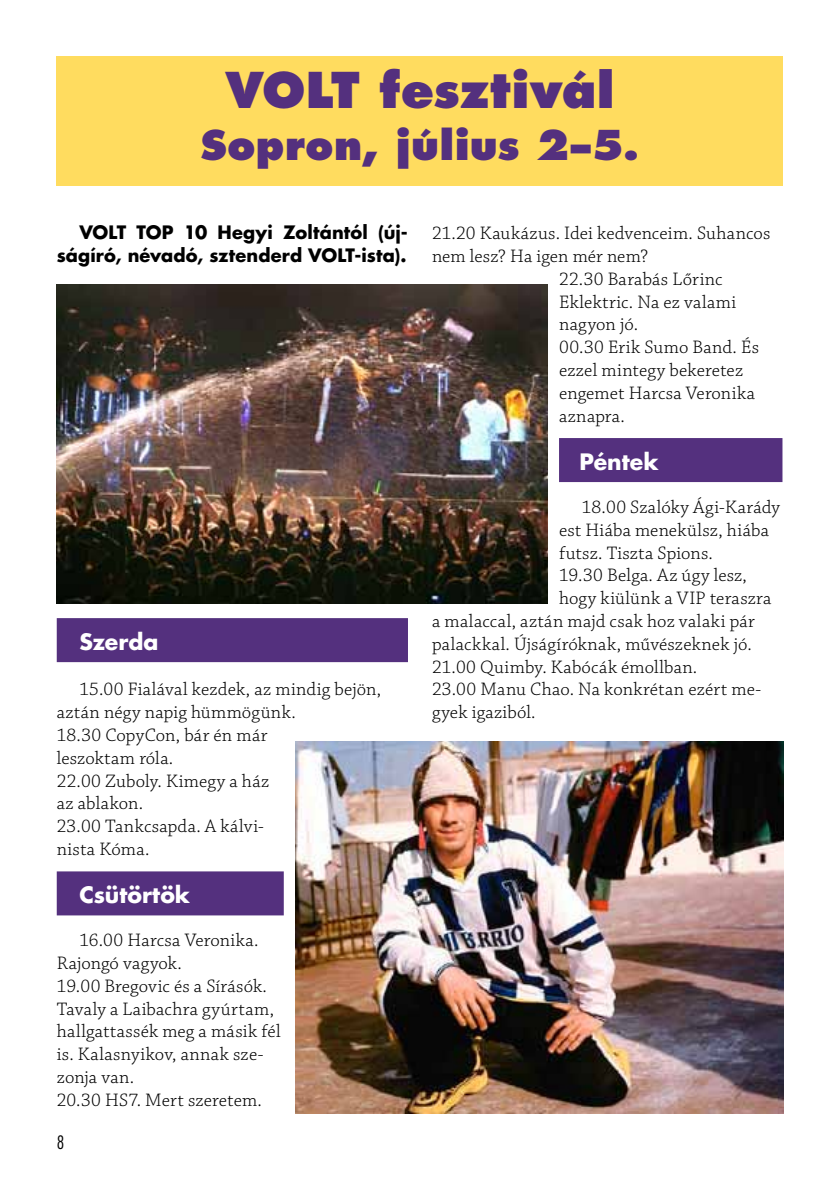
<style>
.page{position:relative;width:840px;height:1191px;background:#fff}
.page>*{position:absolute;margin:0;border:0;box-sizing:border-box;transform-origin:0 0}
.t1{font:800 48px "Futura Std";color:#54307e}
.t2{font:800 40px "Futura Std";letter-spacing:.005em;color:#54307e}
.t3{font:700 22px "Futura Std";color:#fff}
.t4{font:300 19px/22.8px "Chaparral Pro";letter-spacing:.01em;color:#000}
.t5{font:700 18px/22.8px "Futura Std";letter-spacing:.005em;color:#000;text-align:right}
.t6{font:300 condensed 18px "Futura Std";color:#000}
</style>
<div class="page">
<div style="left:57px;top:618px;width:351px;height:44px;background:#54307e"></div>
<div style="left:57px;top:871px;width:226px;height:44px;background:#54307e"></div>
<div style="left:558px;top:438px;width:224px;height:44px;background:#54307e"></div>
<div style="left:57px;top:57px;width:725px;height:129px;background:#ffdc5f"></div>
<img style="left:57px;top:285px;width:490px;height:318px">
<img style="left:295px;top:741px;width:487px;height:372px">
<h1 class="t1" style="left:225px;top:58px;width:391px">VOLT fesztivál</h1>
<h2 class="t2" style="left:200px;top:118px;width:440px">Sopron, július 2–5.</h2>
<p class="t5" style="left:57px;top:220px;width:352px">VOLT TOP 10 Hegyi Zoltántól (új&shy;ságíró, névadó, sztenderd VOLT-ista).</p>
<p class="t3" style="left:79px;top:625px;width:81px">Szerda</p>
<p class="t4" style="left:57px;top:679px;width:326px;text-indent:23px">15.00 Fialával kezdek, az mindig bejön, aztán négy napig hümmögünk.<br>18.30 CopyCon, bár én már<br>leszoktam róla.<br>22.00 Zuboly. Kimegy a ház<br>az ablakon.<br>23.00 Tankcsapda. A kálvi-<br>nista Kóma.</p>
<p class="t3" style="left:79px;top:879px;width:112px">Csütörtök</p>
<p class="t4" style="left:57px;top:929px;width:225px;text-indent:23px">16.00 Harcsa Veronika.<br>Rajongó vagyok.<br>19.00 Bregovic és a Sírásók.<br>Tavaly a Laibachra gyúrtam, hallgattassék meg a másik fél is. Kalasnyikov, annak sze&shy;zonja van.<br>20.30 HS7. Mert szeretem.</p>
<p class="t6" style="left:57px;top:1130px;width:9px">8</p>
<p class="t4" style="left:432px;top:223px;width:340px">21.20 Kaukázus. Idei kedvenceim. Suhancos</p>
<p class="t4" style="left:432px;top:245px;width:217px">nem lesz? Ha igen mér nem?</p>
<p class="t4" style="left:558px;top:268px;width:165px">22.30 Barabás Lőrinc</p>
<p class="t4" style="left:558px;top:291px;width:179px">Eklektric. Na ez valami</p>
<p class="t4" style="left:558px;top:314px;width:81px">nagyon jó.</p>
<p class="t4" style="left:558px;top:337px;width:201px">00.30 Erik Sumo Band. És</p>
<p class="t4" style="left:558px;top:359px;width:185px">ezzel mintegy bekeretez</p>
<p class="t4" style="left:558px;top:382px;width:197px">engemet Harcsa Veronika</p>
<p class="t4" style="left:558px;top:405px;width:67px">aznapra.</p>
<p class="t3" style="left:579px;top:445px;width:80px">Péntek</p>
<p class="t4" style="left:581px;top:496px;width:200px">18.00 Szalóky Ági-Karády</p>
<p class="t4" style="left:558px;top:519px;width:211px">est Hiába menekülsz, hiába</p>
<p class="t4" style="left:558px;top:542px;width:155px">futsz. Tiszta Spions.</p>
<p class="t4" style="left:558px;top:565px;width:189px">19.30 Belga. Az úgy lesz,</p>
<p class="t4" style="left:558px;top:587px;width:214px">hogy kiülünk a VIP teraszra</p>
<p class="t4" style="left:432px;top:610px;width:324px">a malaccal, aztán majd csak hoz valaki pár</p>
<p class="t4" style="left:432px;top:633px;width:321px">palackkal. Újságíróknak, művészeknek jó.</p>
<p class="t4" style="left:432px;top:656px;width:267px">21.00 Quimby. Kabócák émollban.</p>
<p class="t4" style="left:432px;top:679px;width:330px">23.00 Manu Chao. Na konkrétan ezért me-</p>
<p class="t4" style="left:432px;top:701px;width:105px">gyek igaziból.</p>
</div>
